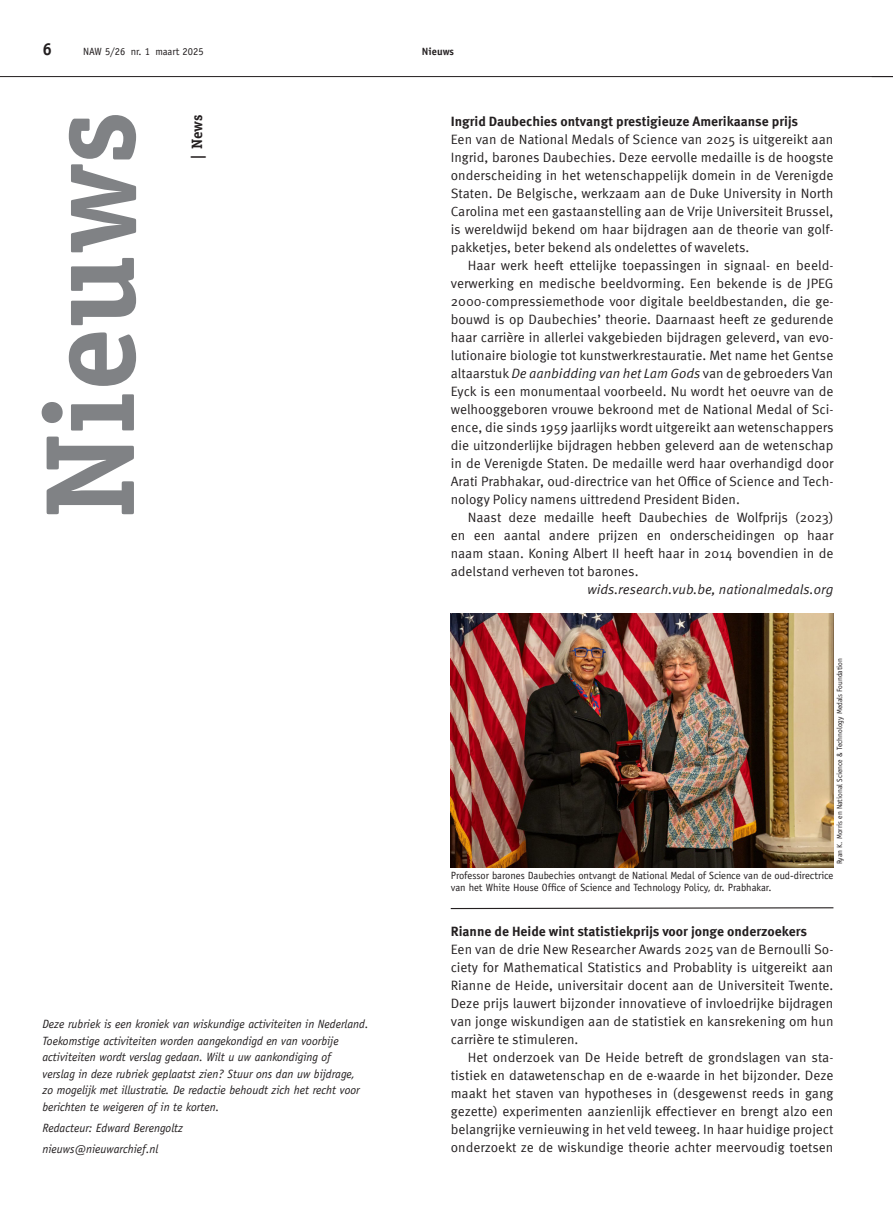
<style>
.page{position:relative;width:893px;height:1221px;background:#fff}
.page>*{position:absolute;margin:0;border:0;box-sizing:border-box;transform-origin:0 0}
.t1{font:700 127.5px "Officina Serif LT";color:#808285}
.t2{font:700 17.25px "Officina Sans Std";color:#231f20}
.t3{font:700 15px "Officina Serif LT";color:#231f20}
.alinea__niet_inspringen{font:13.5px/18px "Meta Pro";color:#231f20;text-align:justify}
.alinea__niet_inspringen-2{font:700 13.5px "Meta Pro";color:#231f20}
.alinea__niet_inspringen-3{font:italic 13.5px "Meta Pro";color:#231f20}
.t4{font:italic 12px/16.5px "Officina Sans Std";color:#231f20}
.figuuronderschrift{font:10.5px/12.6px "Officina Sans Std";color:#231f20}
.t5{font:700 10.5px "Officina Sans Std";color:#231f20}
.copyright_afbeelding{font:7.5px "Officina Sans Std";color:#231f20}
.s1{font-style:italic}
</style>
<div class="page">
<hr style="left:0;top:76px;width:893px;height:1px;background:#231f20">
<img style="left:451px;top:613px;width:382px;height:254px">
<svg style="left:450px;top:907px;width:384px;height:2px"></svg>
<p class="t2" style="left:43px;top:38px;width:11px">6</p>
<p class="figuuronderschrift" style="left:83px;top:45px;width:122px">NAW 5/26 nr. 1 maart 2025</p>
<p class="t5" style="left:422px;top:45px;width:34px">Nieuws</p>
<h1 class="t1" style="left:11px;top:519px;width:410px;rotate:-90deg">Nieuws</h1>
<p class="t3" style="left:188px;top:159px;width:46px;rotate:-90deg">| News</p>
<p class="alinea__niet_inspringen-2" style="left:451px;top:110px;width:349px">Ingrid Daubechies ontvangt prestigieuze Amerikaanse prijs</p>
<p class="alinea__niet_inspringen" style="left:451px;top:129px;width:384px">Een van de National Medals of Science van 2025 is uitgereikt aan Ingrid, barones Daubechies. Deze eervolle medaille is de hoogste onderscheiding in het wetenschappelijk domein in de Verenigde Staten. De Belgische, werkzaam aan de Duke University in North Carolina met een gastaanstelling aan de Vrije Universiteit Brussel, is wereldwijd bekend om haar bijdragen aan de theorie van golf&shy;pakketjes, beter bekend als ondelettes of wavelets.</p>
<p class="alinea__niet_inspringen" style="left:451px;top:255px;width:384px;text-indent:17px">Haar werk heeft ettelijke toepassingen in signaal- en beeld&shy;verwerking en medische beeldvorming. Een bekende is de JPEG 2000-compressiemethode voor digitale beeldbestanden, die ge&shy;bouwd is op Daubechies’ theorie. Daarnaast heeft ze gedurende haar carrière in allerlei vakgebieden bijdragen geleverd, van evo&shy;lutionaire biologie tot kunstwerkrestauratie. Met name het Gentse altaarstuk <span class="s1">De aanbidding van het Lam Gods</span> van de gebroeders Van Eyck is een monumentaal voorbeeld. Nu wordt het oeuvre van de welhooggeboren vrouwe bekroond met de National Medal of Sci&shy;ence, die sinds 1959 jaarlijks wordt uitgereikt aan wetenschappers die uitzonderlijke bijdragen hebben geleverd aan de wetenschap in de Verenigde Staten. De medaille werd haar overhandigd door Arati Prabhakar, oud-directrice van het Office of Science and Tech&shy;nology Policy namens uittredend President Biden.</p>
<p class="alinea__niet_inspringen" style="left:451px;top:507px;width:384px;text-indent:17px">Naast deze medaille heeft Daubechies de Wolfprijs (2023) en een aantal andere prijzen en onderscheidingen op haar naam staan. Koning Albert II heeft haar in 2014 bovendien in de adelstand verheven tot barones.</p>
<p class="alinea__niet_inspringen-3" style="left:587px;top:579px;width:247px">wids.research.vub.be, nationalmedals.org</p>
<p class="copyright_afbeelding" style="left:835px;top:864px;width:208px;rotate:-90deg">Ryan K. Morris en National Science &amp; Technology Medals Foundation</p>
<p class="figuuronderschrift" style="left:451px;top:868px;width:384px">Professor barones Daubechies ontvangt de National Medal of Science van de oud-directrice van het White House Office of Science and Technology Policy, dr. Prabhakar.</p>
<p class="t4" style="left:43px;top:1016px;width:328px">Deze rubriek is een kroniek van wiskundige activiteiten in Nederland.<br>Toekomstige activiteiten worden aangekondigd en van voorbije activiteiten wordt verslag gedaan. Wilt u uw aankondiging of<br>verslag in deze rubriek geplaatst zien? Stuur ons dan uw bijdrage,<br>zo mogelijk met illustratie. De redactie behoudt zich het recht voor berichten te weigeren of in te korten.</p>
<p class="t4" style="left:43px;top:1117px;width:142px;line-height:20.7px">Redacteur: Edward Berengoltz nieuws@nieuwarchief.nl</p>
<p class="alinea__niet_inspringen-2" style="left:451px;top:920px;width:358px">Rianne de Heide wint statistiekprijs voor jonge onderzoekers</p>
<p class="alinea__niet_inspringen" style="left:451px;top:939px;width:384px">Een van de drie New Researcher Awards 2025 van de Bernoulli So&shy;ciety for Mathematical Statistics and Probablity is uitgereikt aan Rianne de Heide, universitair docent aan de Universiteit Twente.<br>Deze prijs lauwert bijzonder innovatieve of invloedrijke bijdragen van jonge wiskundigen aan de statistiek en kansrekening om hun carrière te stimuleren.</p>
<p class="alinea__niet_inspringen" style="left:451px;top:1047px;width:384px;text-indent:17px">Het onderzoek van De Heide betreft de grondslagen van sta&shy;tistiek en datawetenschap en de e-waarde in het bijzonder. Deze maakt het staven van hypotheses in (desgewenst reeds in gang gezette) experimenten aanzienlijk effectiever en brengt alzo een belangrijke vernieuwing in het veld teweeg. In haar huidige project onderzoekt ze de wiskundige theorie achter meervoudig toetsen</p>
</div>
